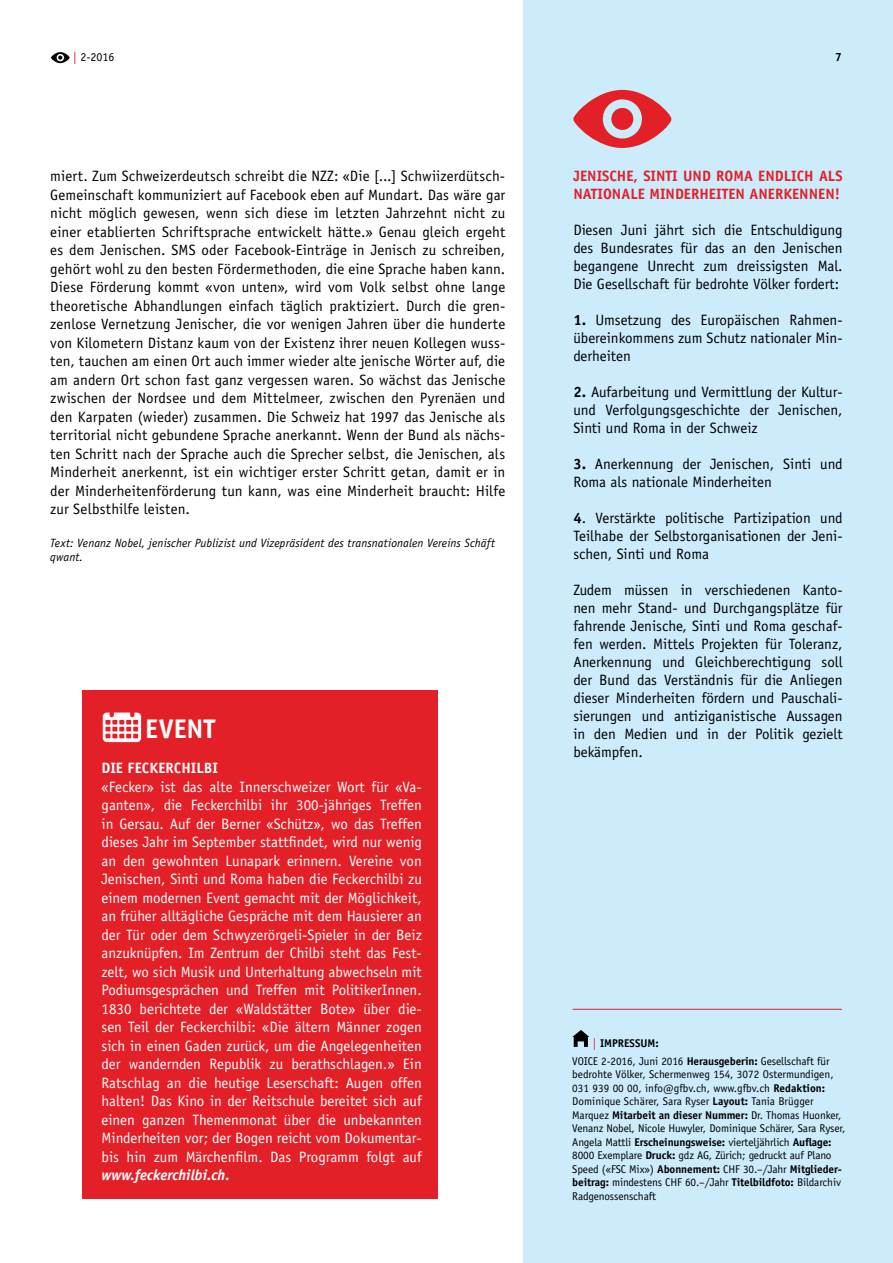
<style>
.page{position:relative;width:893px;height:1263px;background:#fff}
.page>*{position:absolute;margin:0;border:0;box-sizing:border-box;transform-origin:0 0}
.t1{font:700 27px "Officina Sans Std";color:#fff}
.t2{font:15px/18px "Officina Sans Std";color:#000;text-align:justify}
.t3{font:15px/18.5px "Officina Sans Std";color:#fff;text-align:justify}
.t4{font:700 15px/18px "Officina Sans Std";color:#e31f27}
.t5{font:italic 700 15px "Officina Sans Std";color:#fff}
.t6{font:700 15px "Officina Sans Std";color:#fff}
.t7{font:italic 12px/14.4px "Officina Sans Std";letter-spacing:.01em;color:#000}
.t8{font:12px "Officina Sans Std";color:#000}
.t9{font:700 12px "Officina Sans Std";color:#000}
.t10{font:11.25px/13.5px "Officina Sans Std";letter-spacing:-.01em;color:#000}
.s1{color:#e31f27}
.s2{font-weight:700}
.s3{font-size:12px;color:#e31f27}
</style>
<div class="page">
<div style="left:83px;top:690px;width:355px;height:509px;background:#e31f27"></div>
<div style="left:523px;top:0;width:370px;height:1263px;background:#ccecfc"></div>
<svg style="left:572px;top:1030px;width:17px;height:17px"></svg>
<svg style="left:573px;top:90px;width:99px;height:58px"></svg>
<div style="left:611px;top:108px;width:22px;height:22px;background:#e31f27;border-radius:50%"></div>
<svg style="left:101px;top:711px;width:42px;height:32px"></svg>
<svg style="left:103px;top:712px;width:38px;height:30px"></svg>
<svg style="left:105px;top:711px;width:33px;height:27px"></svg>
<hr style="left:573px;top:1009px;width:269px;height:1px;background:#e31f27">
<svg style="left:51px;top:52px;width:19px;height:11px"></svg>
<p class="t8" style="left:73px;top:50px;width:43px"><span class="s1">|</span> 2-2016</p>
<p class="t9" style="left:835px;top:49px;width:8px">7</p>
<p class="t2" style="left:50px;top:167px;width:457px;line-height:18.5px">miert. Zum Schweizerdeutsch schreibt die NZZ: «Die [...] Schwiizerdütsch-Gemeinschaft kommuniziert auf Facebook eben auf Mundart. Das wäre gar nicht möglich gewesen, wenn sich diese im letzten Jahrzehnt nicht zu einer etablierten Schriftsprache entwickelt hätte.» Genau gleich ergeht es dem Jenischen. SMS oder Facebook-Einträge in Jenisch zu schreiben, gehört wohl zu den besten Fördermethoden, die eine Sprache haben kann.<br>Diese Förderung kommt «von unten», wird vom Volk selbst ohne lange theoretische Abhandlungen einfach täglich praktiziert. Durch die gren&shy;zenlose Vernetzung Jenischer, die vor wenigen Jahren über die hunderte von Kilometern Distanz kaum von der Existenz ihrer neuen Kollegen wuss&shy;ten, tauchen am einen Ort auch immer wieder alte jenische Wörter auf, die am andern Ort schon fast ganz vergessen waren. So wächst das Jenische zwischen der Nordsee und dem Mittelmeer, zwischen den Pyrenäen und den Karpaten (wieder) zusammen. Die Schweiz hat 1997 das Jenische als territorial nicht gebundene Sprache anerkannt. Wenn der Bund als nächs&shy;ten Schritt nach der Sprache auch die Sprecher selbst, die Jenischen, als Minderheit anerkennt, ist ein wichtiger erster Schritt getan, damit er in der Minderheitenförderung tun kann, was eine Minderheit braucht: Hilfe zur Selbsthilfe leisten.</p>
<p class="t7" style="left:50px;top:536px;width:446px">Text: Venanz Nobel, jenischer Publizist und Vizepräsident des transnationalen Vereins Schäft qwant.</p>
<h1 class="t1" style="left:145px;top:712px;width:72px">EVENT</h1>
<p class="t6" style="left:102px;top:759px;width:118px">DIE FECKERCHILBI</p>
<p class="t3" style="left:102px;top:777px;width:322px">«Fecker» ist das alte Innerschweizer Wort für «Va&shy;ganten», die Feckerchilbi ihr 300-jähriges Treffen in Gersau. Auf der Berner «Schütz», wo das Treffen dieses Jahr im September stattfindet, wird nur wenig an den gewohnten Lunapark erinnern. Vereine von Jenischen, Sinti und Roma haben die Feckerchilbi zu einem modernen Event gemacht mit der Möglichkeit, an früher alltägliche Gespräche mit dem Hausierer an der Tür oder dem Schwyzerörgeli-Spieler in der Beiz anzuknüpfen. Im Zentrum der Chilbi steht das Fest&shy;zelt, wo sich Musik und Unterhaltung abwechseln mit Podiumsgesprächen und Treffen mit PolitikerInnen.<br>1830 berichtete der «Waldstätter Bote» über die&shy;sen Teil der Feckerchilbi: «Die ältern Männer zogen sich in einen Gaden zurück, um die Angelegenheiten der wandernden Republik zu berathschlagen.» Ein Ratschlag an die heutige Leserschaft: Augen offen halten! Das Kino in der Reitschule bereitet sich auf einen ganzen Themenmonat über die unbekannten Minderheiten vor; der Bogen reicht vom Dokumentar&shy;bis hin zum Märchenfilm. Das Programm folgt auf</p>
<p class="t5" style="left:102px;top:1166px;width:130px">www.feckerchilbi.ch.</p>
<p class="t4" style="left:573px;top:167px;width:271px">JENISCHE, SINTI UND ROMA ENDLICH ALS<br>NATIONALE MINDERHEITEN ANERKENNEN!</p>
<p class="t2" style="left:573px;top:221px;width:271px">Diesen Juni jährt sich die Entschuldigung des Bundesrates für das an den Jenischen begangene Unrecht zum dreissigsten Mal.<br>Die Gesellschaft für bedrohte Völker fordert:</p>
<p class="t2" style="left:573px;top:311px;width:271px"><span class="s2">1.</span> Umsetzung des Europäischen Rahmen&shy;übereinkommens zum Schutz nationaler Min&shy;derheiten</p>
<p class="t2" style="left:573px;top:383px;width:271px"><span class="s2">2.</span> Aufarbeitung und Vermittlung der Kultur&shy;und Verfolgungsgeschichte der Jenischen, Sinti und Roma in der Schweiz</p>
<p class="t2" style="left:573px;top:455px;width:271px"><span class="s2">3.</span> Anerkennung der Jenischen, Sinti und<br>Roma als nationale Minderheiten</p>
<p class="t2" style="left:573px;top:509px;width:271px"><span class="s2">4</span>. Verstärkte politische Partizipation und Teilhabe der Selbstorganisationen der Jeni&shy;schen, Sinti und Roma</p>
<p class="t2" style="left:573px;top:581px;width:271px">Zudem müssen in verschiedenen Kanto&shy;nen mehr Stand- und Durchgangsplätze für fahrende Jenische, Sinti und Roma geschaf&shy;fen werden. Mittels Projekten für Toleranz, Anerkennung und Gleichberechtigung soll der Bund das Verständnis für die Anliegen dieser Minderheiten fördern und Pauschali&shy;sierungen und antiziganistische Aussagen in den Medien und in der Politik gezielt bekämpfen.</p>
<p class="t10" style="left:572px;top:1034px;width:259px;line-height:17.7px;text-indent:21px"><span class="s3">|</span> <span class="s2">IMPRESSUM:<br></span>VOICE 2-2016, Juni 2016 <span class="s2">Herausgeberin:</span> Gesellschaft für</p>
<p class="t10" style="left:572px;top:1068px;width:275px">bedrohte Völker, Schermenweg 154, 3072 Ostermundigen, 031 939 00 00, info@gfbv.ch, www.gfbv.ch <span class="s2">Redaktion:<br></span>Dominique Schärer, Sara Ryser <span class="s2">Layout:</span> Tania Brügger Marquez <span class="s2">Mitarbeit an dieser Nummer:</span> Dr. Thomas Huonker, Venanz Nobel, Nicole Huwyler, Dominique Schärer, Sara Ryser, Angela Mattli <span class="s2">Erscheinungsweise:</span> vierteljährlich <span class="s2">Auflage:<br></span>8000 Exemplare <span class="s2">Druck:</span> gdz AG, Zürich; gedruckt auf Plano Speed («FSC Mix») <span class="s2">Abonnement:</span> CHF 30.–/Jahr <span class="s2">Mitglieder&shy;beitrag:</span> mindestens CHF 60.–/Jahr <span class="s2">Titelbildfoto:</span> Bildarchiv Radgenossenschaft</p>
</div>
